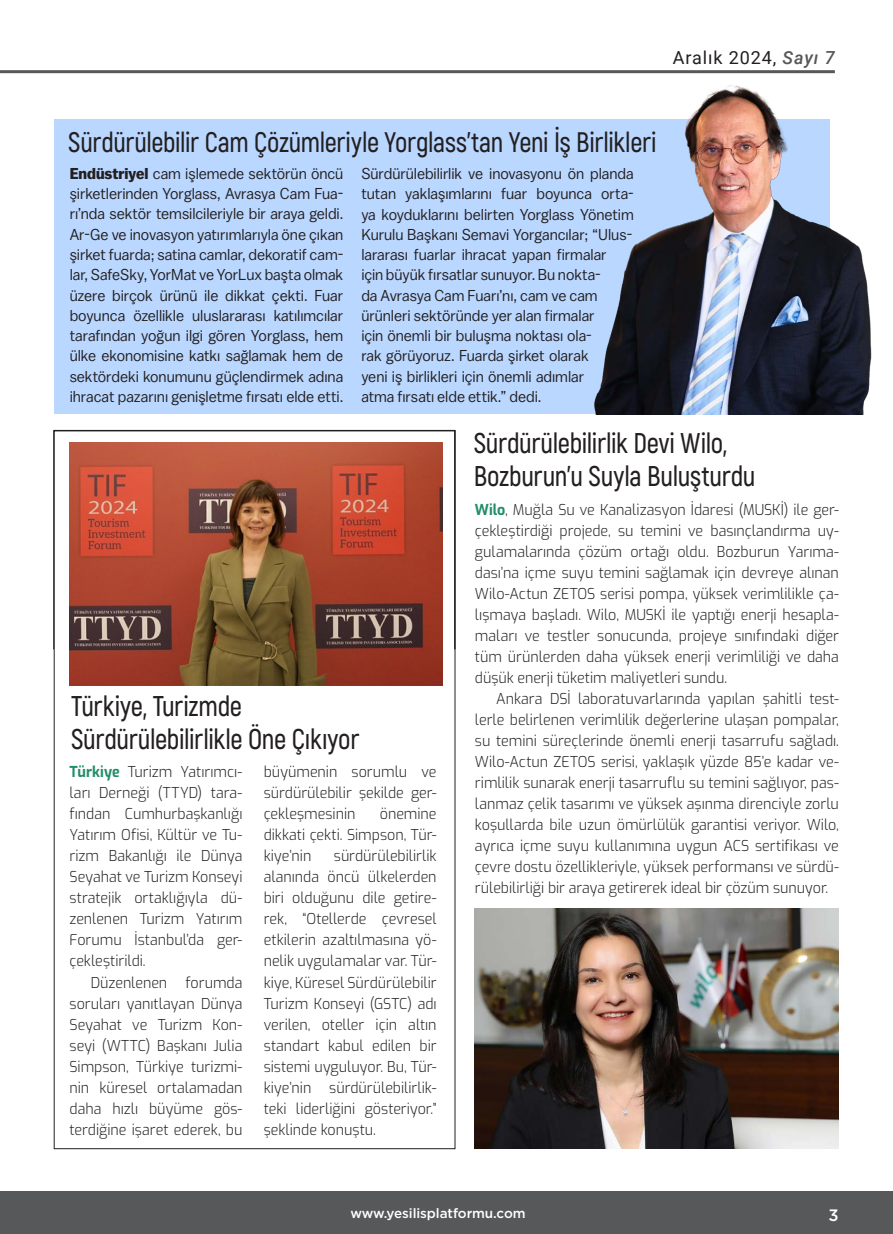
<style>
.page{position:relative;width:893px;height:1234px;background:#fff}
.page>*{position:absolute;margin:0;border:0;box-sizing:border-box;transform-origin:0 0}
.t1{font:600 28.5px/33px "Akrobat";letter-spacing:-.015em;color:#231f20;scale:.95 1}
.t2{font:600 28.2px "Akrobat";letter-spacing:-.015em;color:#231f20;scale:.95 1}
.t3{font:18px "Roboto";letter-spacing:.05em;color:#231f20}
.t4{font:500 16.5px "Gotham";color:#fff}
.t5{font:15.75px/20.2px "Balto";letter-spacing:-.005em;color:#231f20;text-align:justify;scale:.95 1}
.t6{font:300 15px/21px "Exo";color:#231f20;text-align:justify;scale:.95 1}
.t7{font:500 13.5px "Gotham";letter-spacing:-.005em;color:#fff}
.s1{font-weight:500;font-style:italic;color:#57585a}
.s2{font-weight:700}
.s3{font-weight:700;color:#228e68}
</style>
<div class="page">
<hr style="left:0;top:70px;width:835px;height:3px;background:#57585a">
<div style="left:0;top:1191px;width:893px;height:42px;background:#57585a"></div>
<div style="left:53px;top:430px;width:403px;height:220px;border:2px solid #231f20"></div>
<div style="left:54px;top:119px;width:776px;height:294px;background:#bad7ff"></div>
<img style="left:541px;top:70px;width:331px;height:344px">
<img style="left:69px;top:442px;width:373px;height:243px">
<img style="left:475px;top:908px;width:364px;height:240px">
<p class="t3" style="left:673px;top:45px;width:164px">Aralık 2024, <span class="s1">Sayı 7</span></p>
<p class="t2" style="left:68px;top:125px;width:621px">Sürdürülebilir Cam Çözümleriyle Yorglass’tan Yeni İş Birlikleri</p>
<p class="t5" style="left:70px;top:163px;width:290px"><span class="s2">Endüstriyel</span> cam işlemede sektörün öncü şirketlerinden Yorglass, Avrasya Cam Fua&shy;rı’nda sektör temsilcileriyle bir araya geldi.<br>Ar-Ge ve inovasyon yatırımlarıyla öne çıkan şirket fuarda; satina camlar, dekoratif cam&shy;lar, SafeSky, YorMat ve YorLux başta olmak üzere birçok ürünü ile dikkat çekti. Fuar boyunca özellikle uluslararası katılımcılar tarafından yoğun ilgi gören Yorglass, hem ülke ekonomisine katkı sağlamak hem de sektördeki konumunu güçlendirmek adına ihracat pazarını genişletme fırsatı elde etti.</p>
<p class="t5" style="left:361px;top:163px;width:288px;text-align:left">Sürdürülebilirlik ve inovasyonu ön planda tutan yaklaşımlarını fuar boyunca orta&shy;ya koyduklarını belirten Yorglass Yönetim Kurulu Başkanı Semavi Yorgancılar; “Ulus&shy;lararası fuarlar ihracat yapan firmalar<br>için büyük fırsatlar sunuyor. Bu nokta-<br>da Avrasya Cam Fuarı’nı, cam ve cam ürünleri sektöründe yer alan firmalar<br>için önemli bir buluşma noktası ola-<br>rak görüyoruz. Fuarda şirket olarak<br>yeni iş birlikleri için önemli adımlar<br>atma fırsatı elde ettik.” dedi.</p>
<p class="t1" style="left:71px;top:688px;width:305px">Türkiye, Turizmde<br>Sürdürülebilirlikle Öne Çıkıyor</p>
<p class="t6" style="left:70px;top:760px;width:184px"><span class="s3">Türkiye</span> Turizm Yatırımcı&shy;ları Derneği (TTYD) tara&shy;fından Cumhurbaşkanlığı Yatırım Ofisi, Kültür ve Tu&shy;rizm Bakanlığı ile Dünya Seyahat ve Turizm Konseyi stratejik ortaklığıyla dü&shy;zenlenen Turizm Yatırım Forumu İstanbul’da ger&shy;çekleştirildi.</p>
<p class="t6" style="left:70px;top:970px;width:184px;text-indent:21px">Düzenlenen forumda soruları yanıtlayan Dünya Seyahat ve Turizm Kon&shy;seyi (WTTC) Başkanı Julia Simpson, Türkiye turizmi&shy;nin küresel ortalamadan daha hızlı büyüme gös&shy;terdiğine işaret ederek, bu</p>
<p class="t6" style="left:264px;top:760px;width:184px">büyümenin sorumlu ve sürdürülebilir şekilde ger&shy;çekleşmesinin</p>
<p class="t6" style="left:264px;top:802px;width:184px;text-indent:116px">önemine dikkati çekti. Simpson, Tür&shy;kiye’nin</p>
<p class="t6" style="left:264px;top:844px;width:184px;text-indent:70px">sürdürülebilirlik alanında öncü ülkelerden biri olduğunu dile getire&shy;rek, “Otellerde çevresel etkilerin azaltılmasına yö&shy;nelik uygulamalar var. Tür&shy;kiye, Küresel Sürdürülebilir Turizm Konseyi (GSTC) adı verilen, oteller için altın standart kabul edilen bir sistemi uyguluyor. Bu, Tür&shy;kiye’nin sürdürülebilirlik&shy;teki liderliğini gösteriyor.” şeklinde konuştu.</p>
<p class="t1" style="left:474px;top:426px;width:298px">Sürdürülebilirlik Devi Wilo,<br>Bozburun’u Suyla Buluşturdu</p>
<p class="t6" style="left:475px;top:498px;width:385px"><span class="s3">Wilo</span>, Muğla Su ve Kanalizasyon İdaresi (MUSKİ) ile ger&shy;çekleştirdiği projede, su temini ve basınçlandırma uy&shy;gulamalarında çözüm ortağı oldu. Bozburun Yarıma&shy;dası’na içme suyu temini sağlamak için devreye alınan Wilo-Actun ZETOS serisi pompa, yüksek verimlilikle ça&shy;lışmaya başladı. Wilo, MUSKİ ile yaptığı enerji hesapla&shy;maları ve testler sonucunda, projeye sınıfındaki diğer tüm ürünlerden daha yüksek enerji verimliliği ve daha düşük enerji tüketim maliyetleri sundu.</p>
<p class="t6" style="left:475px;top:687px;width:385px;text-indent:21px">Ankara DSİ laboratuvarlarında yapılan şahitli test&shy;lerle belirlenen verimlilik değerlerine ulaşan pompalar, su temini süreçlerinde önemli enerji tasarrufu sağladı.<br>Wilo-Actun ZETOS serisi, yaklaşık yüzde 85’e kadar ve&shy;rimlilik sunarak enerji tasarruflu su temini sağlıyor, pas&shy;lanmaz çelik tasarımı ve yüksek aşınma direnciyle zorlu koşullarda bile uzun ömürlülük garantisi veriyor. Wilo, ayrıca içme suyu kullanımına uygun ACS sertifikası ve çevre dostu özellikleriyle, yüksek performansı ve sürdü&shy;rülebilirliği bir araya getirerek ideal bir çözüm sunuyor.</p>
<p class="t7" style="left:350px;top:1204px;width:177px">www.yesilisplatformu.com</p>
<p class="t4" style="left:828px;top:1203px;width:12px">3</p>
</div>
